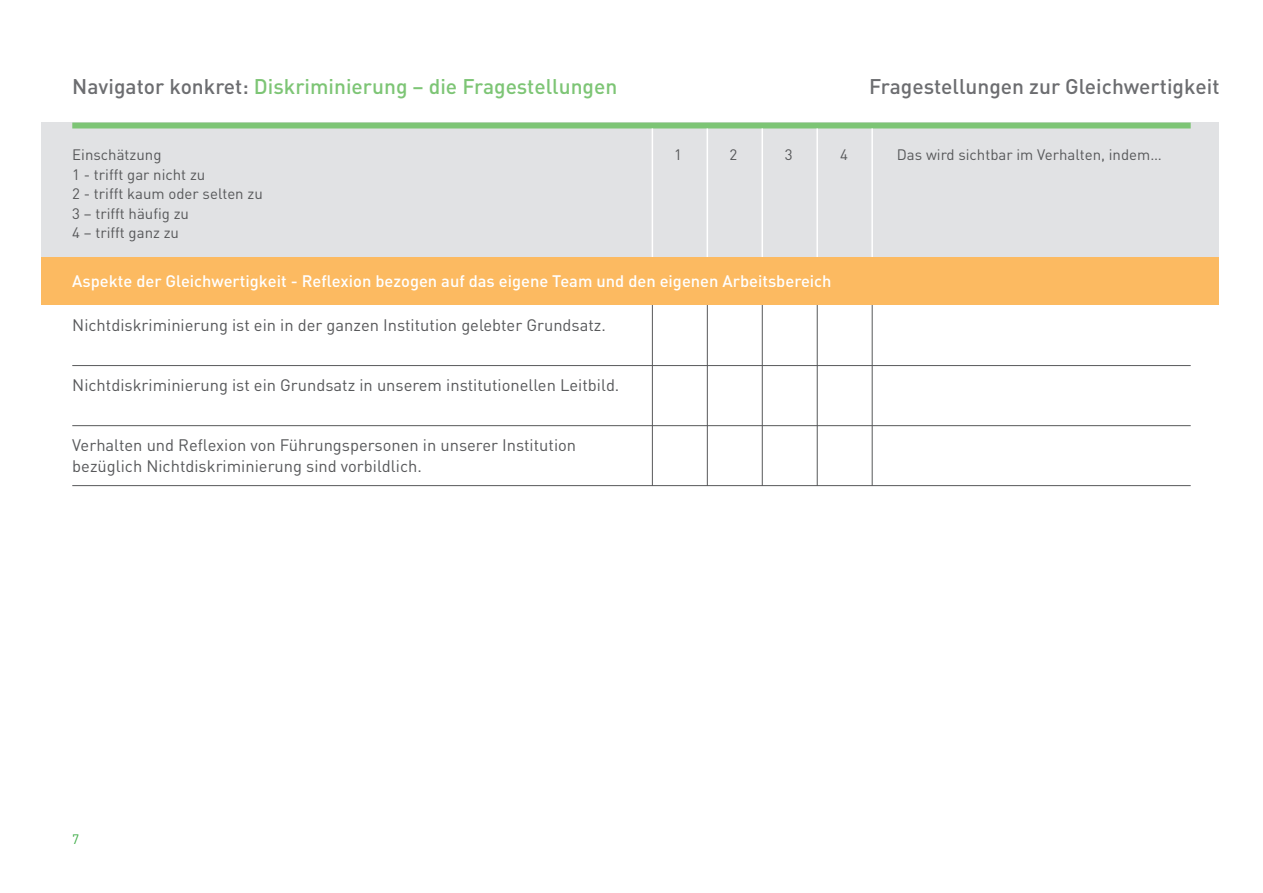
<style>
.page{position:relative;width:1263px;height:893px;background:#fff}
.page>*{position:absolute;margin:0;border:0;box-sizing:border-box;transform-origin:0 0}
.t1{font:500 21px "DINOT";color:#7dc575}
.t2{font:500 21px "DINOT";color:#6c6d70}
.t3{font:16.5px/21px "DINOT";color:#57585a}
.t4{font:500 16.5px "DINOT";color:#fff}
.t5{font:15px/19.5px "DINOT";color:#57585a}
.t6{font:13.5px "DINOT";color:#40ae49}
.s1{color:#6c6d70}
</style>
<div class="page">
<div style="left:41px;top:123px;width:1178px;height:140px;background:#e1e2e4"></div>
<div style="left:72px;top:123px;width:1119px;height:5px;background:#7dc575"></div>
<hr style="left:871px;top:128px;width:2px;height:135px;background:#fff">
<hr style="left:872px;top:302px;width:1px;height:184px;background:#57585a">
<hr style="left:816px;top:128px;width:2px;height:135px;background:#fff">
<hr style="left:817px;top:301px;width:1px;height:185px;background:#57585a">
<hr style="left:761px;top:128px;width:2px;height:135px;background:#fff">
<hr style="left:762px;top:301px;width:1px;height:185px;background:#57585a">
<hr style="left:706px;top:128px;width:2px;height:135px;background:#fff">
<hr style="left:707px;top:301px;width:1px;height:185px;background:#57585a">
<hr style="left:652px;top:128px;width:1px;height:135px;background:#fff">
<hr style="left:652px;top:301px;width:1px;height:185px;background:#57585a">
<div style="left:41px;top:257px;width:1178px;height:47px;background:#fcba61"></div>
<hr style="left:72px;top:365px;width:1119px;height:1px;background:#57585a">
<hr style="left:72px;top:425px;width:1119px;height:1px;background:#57585a">
<hr style="left:72px;top:485px;width:1119px;height:1px;background:#57585a">
<p class="t1" style="left:72px;top:72px;width:547px"><span class="s1">Navigator konkret:</span> Diskriminierung – die Fragestellungen</p>
<p class="t2" style="left:869px;top:72px;width:352px">Fragestellungen zur Gleichwertigkeit</p>
<p class="t5" style="left:72px;top:144px;width:192px">Einschätzung<br>1 - trifft gar nicht zu<br>2 - trifft kaum oder selten zu<br>3 – trifft häufig zu<br>4 – trifft ganz zu</p>
<p class="t5" style="left:674px;top:144px;width:9px">1</p>
<p class="t5" style="left:729px;top:144px;width:9px">2</p>
<p class="t5" style="left:785px;top:144px;width:9px">3</p>
<p class="t5" style="left:840px;top:144px;width:9px">4</p>
<p class="t5" style="left:897px;top:144px;width:266px">Das wird sichtbar im Verhalten, indem…</p>
<p class="t4" style="left:72px;top:270px;width:761px">Aspekte der Gleichwertigkeit - Reflexion bezogen auf das eigene Team und den eigenen Arbeitsbereich</p>
<p class="t3" style="left:72px;top:314px;width:535px">Nichtdiskriminierung ist ein in der ganzen Institution gelebter Grundsatz.</p>
<p class="t3" style="left:72px;top:374px;width:549px">Nichtdiskriminierung ist ein Grundsatz in unserem institutionellen Leitbild.</p>
<p class="t3" style="left:72px;top:434px;width:505px">Verhalten und Reflexion von Führungspersonen in unserer Institution bezüglich Nichtdiskriminierung sind vorbildlich.</p>
<p class="t6" style="left:72px;top:830px;width:9px">7</p>
</div>
